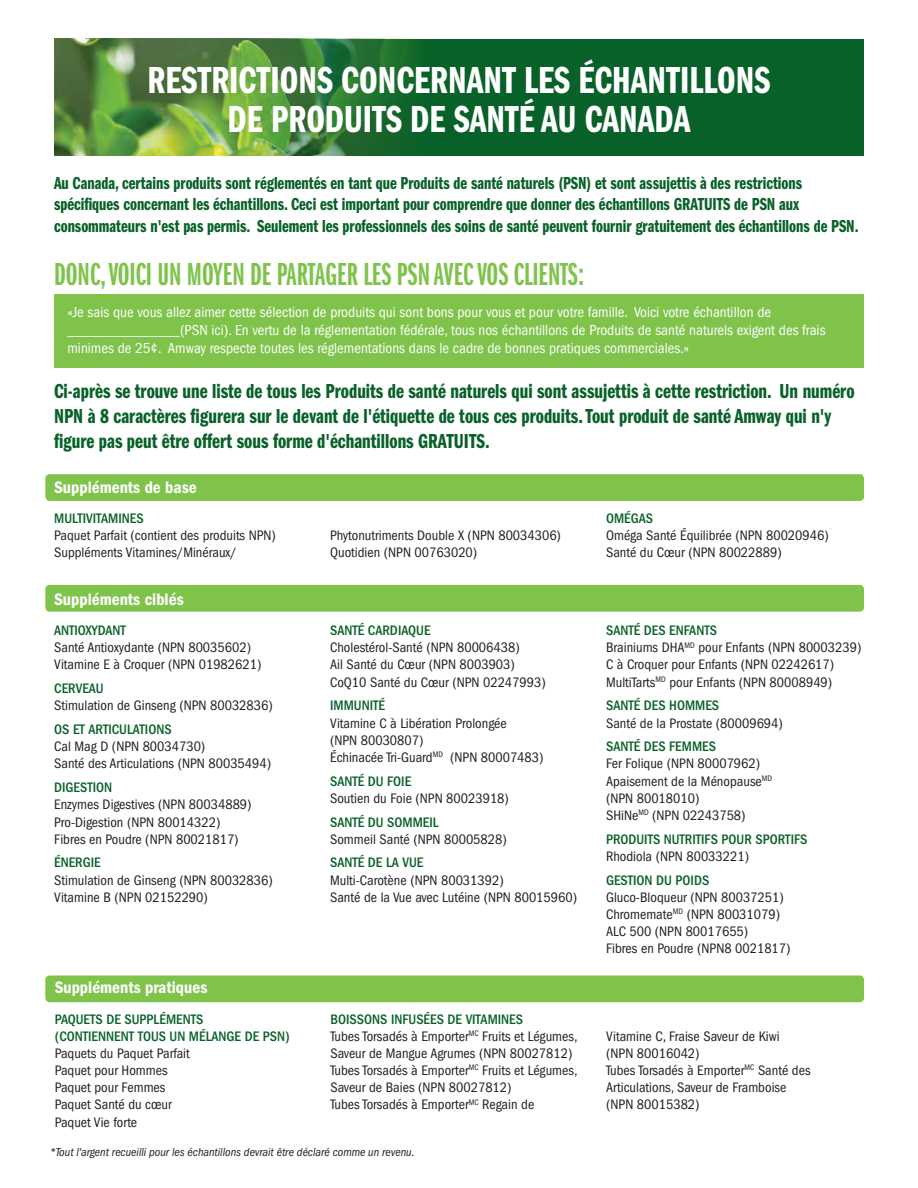
<style>
.page{position:relative;width:918px;height:1188px;background:#fff}
.page>*{position:absolute;margin:0;border:0;box-sizing:border-box;transform-origin:0 0}
.t1{font:39px "ITC Franklin Gothic Std Dm Cp";color:#fff}
.t2{font:33px "ITC Franklin Gothic Std Dm X Cp";color:#7fc34b}
.t3{font:21px/25.2px "ITC Franklin Gothic Std Dm Cp";color:#086128}
.t4{font:18px/21.6px "ITC Franklin Gothic Std Dm Cp";color:#086128}
.Paragraph_Style_2{font:17.25px "ITC Franklin Gothic Std Dm Cd";color:#fff}
.Paragraph_Style_1{font:17.25px "ITC Franklin Gothic Std Dm Cd";color:#fff}
.t5{font:condensed 15px/18px "ITC Franklin Gothic Std";color:#fff}
.t6{font:condensed 14.25px/17.1px "ITC Franklin Gothic Std";color:#231f20}
.Paragraph_Style_1-2{font:500 condensed 14.25px/17.1px "ITC Franklin Gothic Std";color:#086128}
.t7{font:italic condensed 12px "ITC Franklin Gothic Std";color:#231f20}
</style>
<div class="page">
<div style="left:54px;top:39px;width:810px;height:117px;background:#086128"></div>
<div style="left:54px;top:295px;width:810px;height:73px;background:#7fc34b"></div>
<img style="left:54px;top:39px;width:359px;height:117px">
<div style="left:45px;top:585px;width:819px;height:27px;background:#7fc34b;border-radius:4px"></div>
<div style="left:45px;top:976px;width:819px;height:26px;background:#7fc34b;border-radius:4px"></div>
<div style="left:45px;top:474px;width:819px;height:27px;background:#7fc34b;border-radius:4px"></div>
<p class="t1" style="left:148px;top:59px;width:624px">RESTRICTIONS CONCERNANT LES ÉCHANTILLONS</p>
<p class="t1" style="left:228px;top:98px;width:464px">DE PRODUITS DE SANTÉ AU CANADA</p>
<p class="t4" style="left:54px;top:172px;width:806px">Au Canada, certains produits sont réglementés en tant que Produits de santé naturels (PSN) et sont assujettis à des restrictions spécifiques concernant les échantillons. Ceci est important pour comprendre que donner des échantillons GRATUITS de PSN aux consommateurs n'est pas permis. Seulement les professionnels des soins de santé peuvent fournir gratuitement des échantillons de PSN.</p>
<p class="t2" style="left:54px;top:256px;width:532px">DONC, VOICI UN MOYEN DE PARTAGER LES PSN AVEC VOS CLIENTS:</p>
<p class="t5" style="left:68px;top:303px;width:760px">«Je sais que vous allez aimer cette sélection de produits qui sont bons pour vous et pour votre famille. Voici votre échantillon de _______________(PSN ici). En vertu de la réglementation fédérale, tous nos échantillons de Produits de santé naturels exigent des frais minimes de 25¢. Amway respecte toutes les réglementations dans le cadre de bonnes pratiques commerciales.»</p>
<p class="t3" style="left:54px;top:379px;width:802px">Ci-après se trouve une liste de tous les Produits de santé naturels qui sont assujettis à cette restriction. Un numéro<br>NPN à 8 caractères figurera sur le devant de l'étiquette de tous ces produits. Tout produit de santé Amway qui n'y figure pas peut être offert sous forme d'échantillons GRATUITS.</p>
<p class="Paragraph_Style_2" style="left:54px;top:477px;width:144px">Suppléments de base</p>
<p class="Paragraph_Style_1-2" style="left:54px;top:510px;width:91px">MULTIVITAMINES</p>
<p class="t6" style="left:54px;top:527px;width:223px">Paquet Parfait (contient des produits NPN)</p>
<p class="t6" style="left:54px;top:544px;width:184px">Suppléments Vitamines/Minéraux/</p>
<p class="Paragraph_Style_2" style="left:54px;top:589px;width:131px">Suppléments ciblés</p>
<p class="Paragraph_Style_1-2" style="left:54px;top:622px;width:73px">ANTIOXYDANT</p>
<p class="t6" style="left:54px;top:639px;width:198px">Santé Antioxydante (NPN 80035602)</p>
<p class="t6" style="left:54px;top:656px;width:209px">Vitamine E à Croquer (NPN 01982621)</p>
<p class="Paragraph_Style_1-2" style="left:54px;top:680px;width:51px">CERVEAU</p>
<p class="t6" style="left:54px;top:697px;width:220px">Stimulation de Ginseng (NPN 80032836)</p>
<p class="Paragraph_Style_1-2" style="left:54px;top:721px;width:119px">OS ET ARTICULATIONS</p>
<p class="t6" style="left:54px;top:738px;width:153px">Cal Mag D (NPN 80034730)</p>
<p class="t6" style="left:54px;top:755px;width:218px">Santé des Articulations (NPN 80035494)</p>
<p class="Paragraph_Style_1-2" style="left:54px;top:779px;width:60px">DIGESTION</p>
<p class="t6" style="left:54px;top:796px;width:199px">Enzymes Digestives (NPN 80034889)</p>
<p class="t6" style="left:54px;top:813px;width:168px">Pro-Digestion (NPN 80014322)</p>
<p class="t6" style="left:54px;top:830px;width:186px">Fibres en Poudre (NPN 80021817)</p>
<p class="Paragraph_Style_1-2" style="left:54px;top:854px;width:48px">ÉNERGIE</p>
<p class="t6" style="left:54px;top:871px;width:220px">Stimulation de Ginseng (NPN 80032836)</p>
<p class="t6" style="left:54px;top:889px;width:155px">Vitamine B (NPN 02152290)</p>
<p class="Paragraph_Style_1" style="left:55px;top:978px;width:154px">Suppléments pratiques</p>
<p class="Paragraph_Style_1-2" style="left:55px;top:1011px;width:237px">PAQUETS DE SUPPLÉMENTS<br>(CONTIENNENT TOUS UN MÉLANGE DE PSN)</p>
<p class="t6" style="left:55px;top:1045px;width:137px">Paquets du Paquet Parfait</p>
<p class="t6" style="left:55px;top:1062px;width:115px">Paquet pour Hommes</p>
<p class="t6" style="left:55px;top:1079px;width:112px">Paquet pour Femmes</p>
<p class="t6" style="left:55px;top:1096px;width:119px">Paquet Santé du cœur</p>
<p class="t6" style="left:55px;top:1113px;width:84px">Paquet Vie forte</p>
<p class="t6" style="left:330px;top:527px;width:232px">Phytonutriments Double X (NPN 80034306)</p>
<p class="t6" style="left:330px;top:544px;width:149px">Quotidien (NPN 00763020)</p>
<p class="Paragraph_Style_1-2" style="left:330px;top:622px;width:102px">SANTÉ CARDIAQUE</p>
<p class="t6" style="left:330px;top:639px;width:191px">Cholestérol-Santé (NPN 80006438)</p>
<p class="t6" style="left:330px;top:656px;width:186px">Ail Santé du Cœur (NPN 8003903)</p>
<p class="t6" style="left:330px;top:673px;width:217px">CoQ10 Santé du Cœur (NPN 02247993)</p>
<p class="Paragraph_Style_1-2" style="left:330px;top:697px;width:56px">IMMUNITÉ</p>
<p class="t6" style="left:330px;top:714px;width:178px">Vitamine C à Libération Prolongée (NPN 80030807)</p>
<p class="t6" style="left:330px;top:749px;width:215px">Échinacée Tri-Guard<sup>MD</sup> (NPN 80007483)</p>
<p class="Paragraph_Style_1-2" style="left:330px;top:772px;width:83px">SANTÉ DU FOIE</p>
<p class="t6" style="left:330px;top:790px;width:180px">Soutien du Foie (NPN 80023918)</p>
<p class="Paragraph_Style_1-2" style="left:330px;top:813px;width:110px">SANTÉ DU SOMMEIL</p>
<p class="t6" style="left:330px;top:830px;width:178px">Sommeil Santé (NPN 80005828)</p>
<p class="Paragraph_Style_1-2" style="left:330px;top:854px;width:95px">SANTÉ DE LA VUE</p>
<p class="t6" style="left:330px;top:871px;width:175px">Multi-Carotène (NPN 80031392)</p>
<p class="t6" style="left:330px;top:889px;width:248px">Santé de la Vue avec Lutéine (NPN 80015960)</p>
<p class="Paragraph_Style_1-2" style="left:330px;top:1011px;width:194px">BOISSONS INFUSÉES DE VITAMINES</p>
<p class="t6" style="left:330px;top:1028px;width:249px">Tubes Torsadés à Emporter<sup>MC</sup> Fruits et Légumes,<br>Saveur de Mangue Agrumes (NPN 80027812)</p>
<p class="t6" style="left:330px;top:1062px;width:249px">Tubes Torsadés à Emporter<sup>MC</sup> Fruits et Légumes,<br>Saveur de Baies (NPN 80027812)</p>
<p class="t6" style="left:330px;top:1096px;width:205px">Tubes Torsadés à Emporter<sup>MC</sup> Regain de</p>
<p class="t7" style="left:50px;top:1145px;width:366px">*Tout l'argent recueilli pour les échantillons devrait être déclaré comme un revenu.</p>
<p class="Paragraph_Style_1-2" style="left:606px;top:510px;width:49px">OMÉGAS</p>
<p class="t6" style="left:606px;top:527px;width:224px">Oméga Santé Équilibrée (NPN 80020946)</p>
<p class="t6" style="left:606px;top:544px;width:177px">Santé du Cœur (NPN 80022889)</p>
<p class="Paragraph_Style_1-2" style="left:606px;top:622px;width:112px">SANTÉ DES ENFANTS</p>
<p class="t6" style="left:606px;top:639px;width:257px">Brainiums DHA<sup>MD</sup> pour Enfants (NPN 80003239)</p>
<p class="t6" style="left:606px;top:656px;width:230px">C à Croquer pour Enfants (NPN 02242617)</p>
<p class="t6" style="left:606px;top:673px;width:228px">MultiTarts<sup>MD</sup> pour Enfants (NPN 80008949)</p>
<p class="Paragraph_Style_1-2" style="left:606px;top:697px;width:115px">SANTÉ DES HOMMES</p>
<p class="t6" style="left:606px;top:714px;width:178px">Santé de la Prostate (80009694)</p>
<p class="Paragraph_Style_1-2" style="left:606px;top:738px;width:112px">SANTÉ DES FEMMES</p>
<p class="t6" style="left:606px;top:755px;width:156px">Fer Folique (NPN 80007962)</p>
<p class="t6" style="left:606px;top:772px;width:168px">Apaisement de la Ménopause<sup>MD </sup>(NPN 80018010)</p>
<p class="t6" style="left:606px;top:807px;width:141px">SHiNe<sup>MD</sup> (NPN 02243758)</p>
<p class="Paragraph_Style_1-2" style="left:606px;top:830px;width:203px">PRODUITS NUTRITIFS POUR SPORTIFS</p>
<p class="t6" style="left:606px;top:848px;width:145px">Rhodiola (NPN 80033221)</p>
<p class="Paragraph_Style_1-2" style="left:606px;top:871px;width:105px">GESTION DU POIDS</p>
<p class="t6" style="left:606px;top:889px;width:179px">Gluco-Bloqueur (NPN 80037251)</p>
<p class="t6" style="left:606px;top:906px;width:176px">Chromemate<sup>MD</sup> (NPN 80031079)</p>
<p class="t6" style="left:606px;top:923px;width:144px">ALC 500 (NPN 80017655)</p>
<p class="t6" style="left:606px;top:940px;width:186px">Fibres en Poudre (NPN8 0021817)</p>
<p class="t6" style="left:606px;top:1028px;width:175px">Vitamine C, Fraise Saveur de Kiwi (NPN 80016042)</p>
<p class="t6" style="left:606px;top:1062px;width:206px">Tubes Torsadés à Emporter<sup>MC</sup> Santé des<br>Articulations, Saveur de Framboise (NPN 80015382)</p>
</div>
